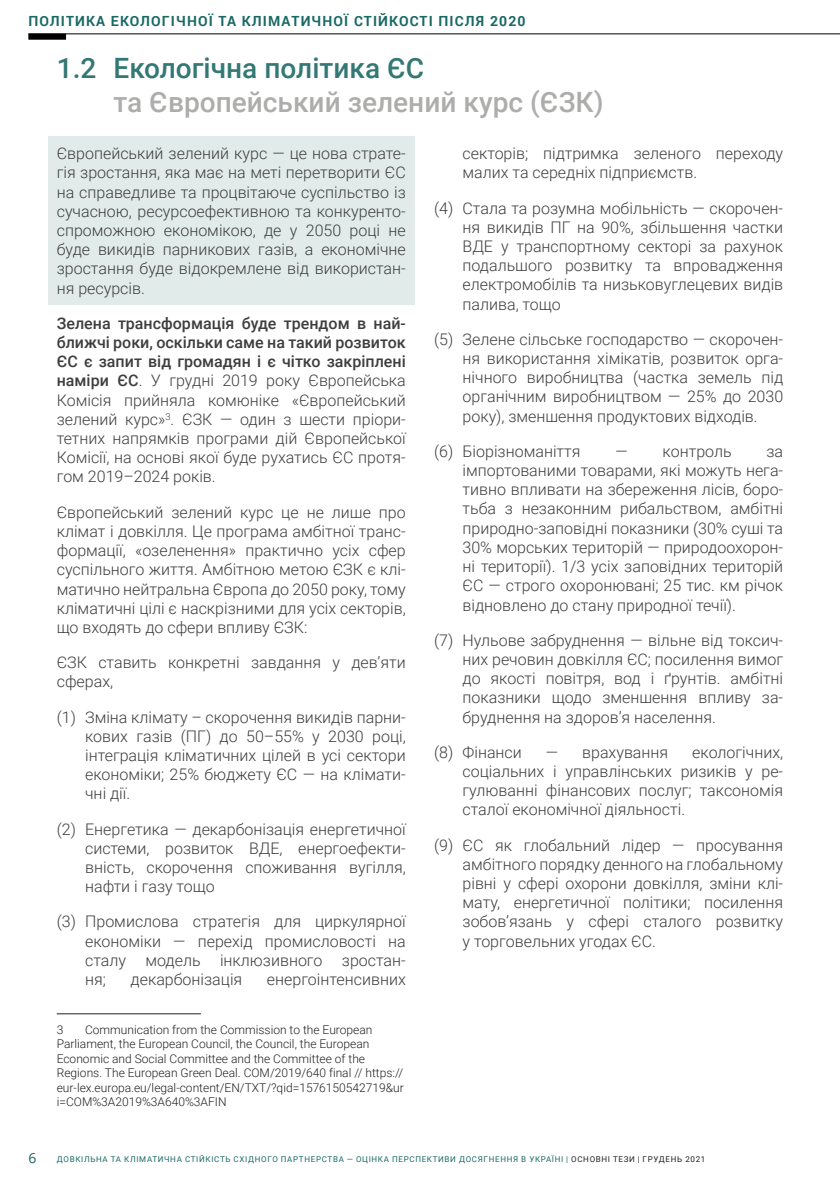
<style>
.page{position:relative;width:840px;height:1191px;background:#fff}
.page>*{position:absolute;margin:0;border:0;box-sizing:border-box;transform-origin:0 0}
.t1{font:500 28px "Roboto";color:#adadac}
.t2{font:500 28px "Roboto";color:#337875}
.t3{font:300 16px/19.2px "Roboto";color:#3e3e3f;text-align:justify}
.t4{font:700 14px "Roboto";letter-spacing:.08em;color:#1a6966}
.t5{font:14px "Open Sans";color:#1c6766}
.t6{font:300 12px/14.4px "Roboto";color:#231f20}
.t7{font:8px "Roboto";letter-spacing:.085em;color:#1a6966}
.s1{font-weight:500}
.s2{color:#231f20}
</style>
<div class="page">
<hr style="left:28px;top:34px;width:811px;height:1px;background:#000001">
<div style="left:28px;top:34px;width:38px;height:6px;background:#000001"></div>
<div style="left:48px;top:136px;width:366px;height:169px;background:#e0ebea"></div>
<hr style="left:57px;top:1013px;width:144px;height:1px;background:#231f20">
<p class="t4" style="left:28px;top:11px;width:498px">ПОЛІТИКА ЕКОЛОГІЧНОЇ ТА КЛІМАТИЧНОЇ СТІЙКОСТІ ПІСЛЯ 2020</p>
<h1 class="t2" style="left:57px;top:48px;width:369px">1.2 Екологічна політика ЄС</h1>
<h1 class="t1" style="left:113px;top:82px;width:491px">та Європейський зелений курс (ЄЗК)</h1>
<p class="t3" style="left:57px;top:143px;width:350px">Європейський зелений курс — це нова страте&shy;гія зростання, яка має на меті перетворити ЄС на справедливе та процвітаюче суспільство із сучасною, ресурсоефективною та конкуренто&shy;спроможною економікою, де у 2050 році не буде викидів парникових газів, а економічне зростання буде відокремлене від використан&shy;ня ресурсів.</p>
<p class="t3" style="left:57px;top:313px;width:350px"><span class="s1">Зелена трансформація буде трендом в най&shy;ближчі роки, оскільки саме на такий розвиток ЄС є запит від громадян і є чітко закріплені наміри ЄС</span>. У грудні 2019 року Європейська Комісія прийняла комюніке «Європейський зелений курс»<sup>3</sup>. ЄЗК — один з шести пріори&shy;тетних напрямків програми дій Європейської Комісії, на основі якої буде рухатись ЄС протя&shy;гом 2019–2024 років.</p>
<p class="t3" style="left:57px;top:502px;width:350px">Європейський зелений курс це не лише про клімат і довкілля. Це програма амбітної транс&shy;формації, «озеленення» практично усіх сфер суспільного життя. Амбітною метою ЄЗК є клі&shy;матично нейтральна Європа до 2050 року, тому кліматичні цілі є наскрізними для усіх секторів, що входять до сфери впливу ЄЗК:</p>
<p class="t3" style="left:57px;top:652px;width:350px">ЄЗК ставить конкретні завдання у дев’яти сферах,</p>
<p class="t3" style="left:85px;top:706px;width:322px;text-indent:-28px">(1) Зміна клімату – скорочення викидів парни&shy;кових газів (ПГ) до 50–55% у 2030 році, інтеграція кліматичних цілей в усі сектори економіки; 25% бюджету ЄС — на клімати&shy;чні дії.</p>
<p class="t3" style="left:85px;top:818px;width:322px;text-indent:-28px">(2) Енергетика — декарбонізація енергетичної системи, розвиток ВДЕ, енергоефекти&shy;вність, скорочення споживання вугілля, нафти і газу тощо</p>
<p class="t3" style="left:85px;top:911px;width:322px;text-indent:-28px">(3) Промислова стратегія для циркулярної економіки — перехід промисловості на сталу модель інклюзивного зростан&shy;ня;</p>
<p class="t3" style="left:462px;top:143px;width:322px">секторів; підтримка зеленого переходу малих та середніх підприємств.</p>
<p class="t3" style="left:462px;top:198px;width:322px;text-indent:-28px">(4) Стала та розумна мобільність — скорочен&shy;ня викидів ПГ на 90%, збільшення частки ВДЕ у транспортному секторі за рахунок подальшого розвитку та впровадження електромобілів та низьковуглецевих видів палива, тощо</p>
<p class="t3" style="left:462px;top:329px;width:322px;text-indent:-28px">(5) Зелене сільське господарство — скорочен&shy;ня використання хімікатів, розвиток орга&shy;нічного виробництва (частка земель під органічним виробництвом — 25% до 2030 року), зменшення продуктових відходів.</p>
<p class="t3" style="left:434px;top:441px;width:148px">(6) Біорізноманіття</p>
<p class="t3" style="left:615px;top:441px;width:118px">— контроль</p>
<p class="t3" style="left:462px;top:441px;width:322px;text-indent:304px">за імпортованими товарами, які можуть нега&shy;тивно впливати на збереження лісів, боро&shy;тьба з незаконним рибальством, амбітні природно-заповідні показники (30% суші та 30% морських територій — природоохорон&shy;ні території). 1/3 усіх заповідних територій ЄС — строго охоронювані; 25 тис. км річок відновлено до стану природної течії).</p>
<p class="t3" style="left:462px;top:630px;width:322px;text-indent:-28px">(7) Нульове забруднення — вільне від токсич&shy;них речовин довкілля ЄС; посилення вимог до якості повітря, вод і ґрунтів. амбітні показники щодо зменшення впливу за&shy;бруднення на здоров’я населення.</p>
<p class="t3" style="left:434px;top:742px;width:89px">(8) Фінанси</p>
<p class="t3" style="left:545px;top:742px;width:124px">— врахування</p>
<p class="t3" style="left:462px;top:742px;width:322px;text-indent:229px">екологічних, соціальних і управлінських ризиків у ре&shy;гулюванні фінансових послуг; таксономія сталої економічної діяльності.</p>
<p class="t3" style="left:462px;top:834px;width:322px;text-indent:-28px">(9) ЄС як глобальний лідер — просування амбітного порядку денного на глобальному рівні у сфері охорони довкілля, зміни клі&shy;мату, енергетичної політики; посилення зобов’язань у сфері сталого розвитку у торговельних угодах ЄС.</p>
<p class="t3" style="left:130px;top:969px;width:113px">декарбонізація</p>
<p class="t3" style="left:267px;top:969px;width:140px">енергоінтенсивних</p>
<p class="t6" style="left:57px;top:1022px;width:348px;text-indent:28px">Communication from the Commission to the European Parliament, the European Council, the Council, the European Economic and Social Committee and the Committee of the Regions. The European Green Deal. COM/2019/640 final // https:// eur-lex.europa.eu/legal-content/EN/TXT/?qid=1576150542719&amp;ur i=COM%3A2019%3A640%3AFIN</p>
<p class="t6" style="left:57px;top:1022px;width:8px">3</p>
<p class="t5" style="left:28px;top:1148px;width:10px">6</p>
<p class="t7" style="left:57px;top:1153px;width:649px">ДОВКІЛЬНА ТА КЛІМАТИЧНА СТІЙКІСТЬ СХІДНОГО ПАРТНЕРСТВА — ОЦІНКА ПЕРСПЕКТИВИ ДОСЯГНЕННЯ В УКРАЇНІ | <span class="s2">ОСНОВНІ ТЕЗИ | ГРУДЕНЬ 2021</span></p>
</div>
